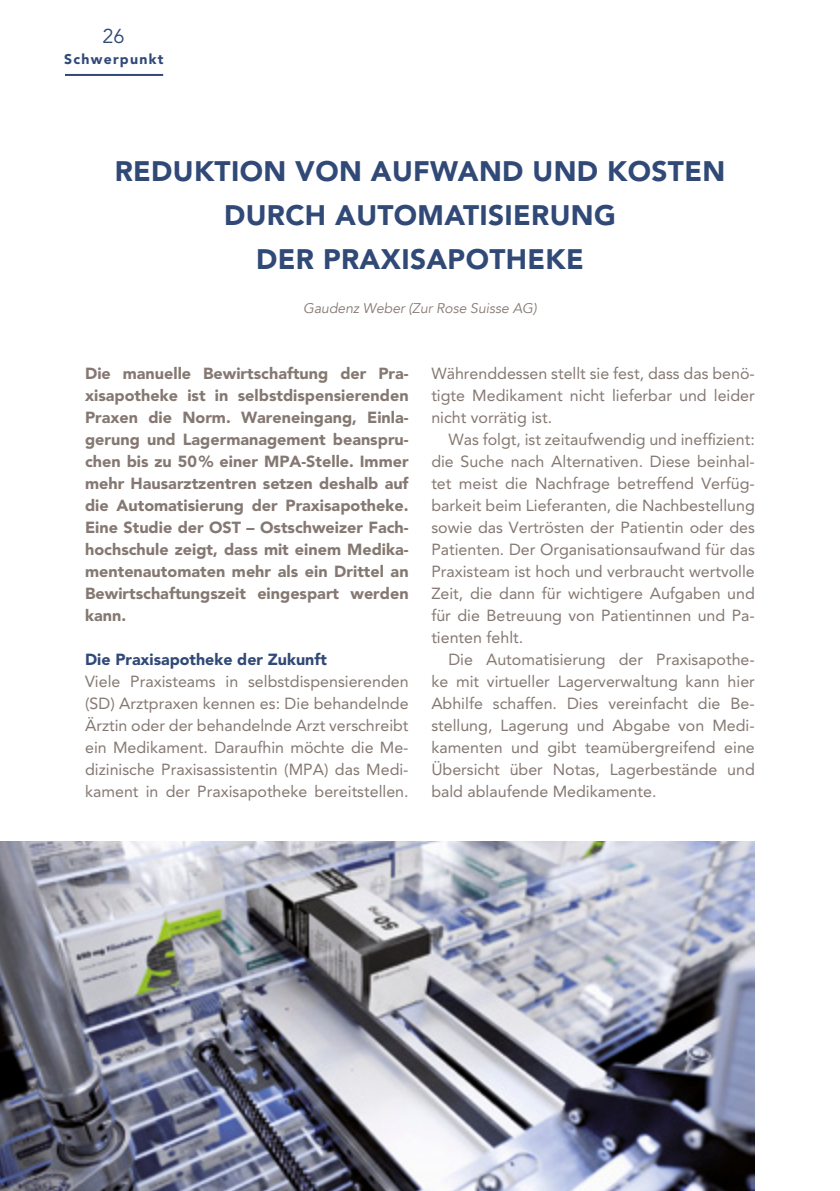
<style>
.page{position:relative;width:840px;height:1191px;background:#fff}
.page>*{position:absolute;margin:0;border:0;box-sizing:border-box;transform-origin:0 0}
.Titel{font:900 28px "Avenir LT Std";letter-spacing:.015em;color:#304977}
.t1{font:20px "Avenir LT Std";color:#304977}
.Lauftext_Einzug{font:16px/22px "Avenir LT Std";color:#857872;text-align:justify}
.Lauftext_bold___LEAD{font:900 16px/22px "Avenir LT Std";color:#857872;text-align:justify}
.Lauftext{font:16px/22px "Avenir LT Std";color:#857872;text-align:justify}
.Titel_Lauftext_dunkelblau{font:900 16px "Avenir LT Std";color:#304977}
.Lauftext-2{font:italic 14px "Avenir";color:#857872}
.t2{font:900 14px "Avenir LT Std";letter-spacing:.09em;color:#304977}
</style>
<div class="page">
<hr style="left:65px;top:74px;width:98px;height:2px;background:#304977">
<img style="left:0;top:841px;width:754px;height:350px">
<p class="t1" style="left:102px;top:24px;width:23px">26</p>
<p class="t2" style="left:64px;top:51px;width:101px">Schwerpunkt</p>
<p class="Titel" style="left:115px;top:154px;width:611px">REDUKTION VON AUFWAND UND KOSTEN</p>
<p class="Titel" style="left:224px;top:198px;width:393px">DURCH AUTOMATISIERUNG</p>
<p class="Titel" style="left:256px;top:242px;width:329px">DER PRAXISAPOTHEKE</p>
<p class="Lauftext-2" style="left:303px;top:300px;width:235px">Gaudenz Weber (Zur Rose Suisse AG)</p>
<p class="Lauftext_bold___LEAD" style="left:85px;top:362px;width:325px">Die manuelle Bewirtschaftung der Pra&shy;xisapotheke ist in selbstdispensierenden Praxen die Norm. Wareneingang, Einla&shy;gerung und Lagermanagement beanspru&shy;chen bis zu 50% einer MPA-Stelle. Immer mehr Hausarztzentren setzen deshalb auf die Automatisierung der Praxisapotheke.<br>Eine Studie der OST – Ostschweizer Fach&shy;hochschule zeigt, dass mit einem Medika&shy;mentenautomaten mehr als ein Drittel an Bewirtschaftungszeit eingespart werden kann.</p>
<p class="Titel_Lauftext_dunkelblau" style="left:85px;top:649px;width:243px">Die Praxisapotheke der Zukunft</p>
<p class="Lauftext" style="left:85px;top:670px;width:325px">Viele Praxisteams in selbstdispensierenden (SD) Arztpraxen kennen es: Die behandelnde Ärztin oder der behandelnde Arzt verschreibt ein Medikament. Daraufhin möchte die Me&shy;dizinische Praxisassistentin (MPA) das Medi&shy;kament in der Praxisapotheke bereitstellen.</p>
<p class="Lauftext" style="left:431px;top:362px;width:325px">Währenddessen stellt sie fest, dass das benö&shy;tigte Medikament nicht lieferbar und leider nicht vorrätig ist.</p>
<p class="Lauftext_Einzug" style="left:431px;top:428px;width:325px;text-indent:17px">Was folgt, ist zeitaufwendig und ineffizient: die Suche nach Alternativen. Diese beinhal&shy;tet meist die Nachfrage betreffend Verfüg&shy;barkeit beim Lieferanten, die Nachbestellung sowie das Vertrösten der Patientin oder des Patienten. Der Organisationsaufwand für das Praxisteam ist hoch und verbraucht wertvolle Zeit, die dann für wichtigere Aufgaben und für die Betreuung von Patientinnen und Pa&shy;tienten fehlt.</p>
<p class="Lauftext_Einzug" style="left:431px;top:648px;width:325px;text-indent:17px">Die Automatisierung der Praxisapothe&shy;ke mit virtueller Lagerverwaltung kann hier Abhilfe schaffen. Dies vereinfacht die Be&shy;stellung, Lagerung und Abgabe von Medi&shy;kamenten und gibt teamübergreifend eine Übersicht über Notas, Lagerbestände und bald ablaufende Medikamente.</p>
</div>
